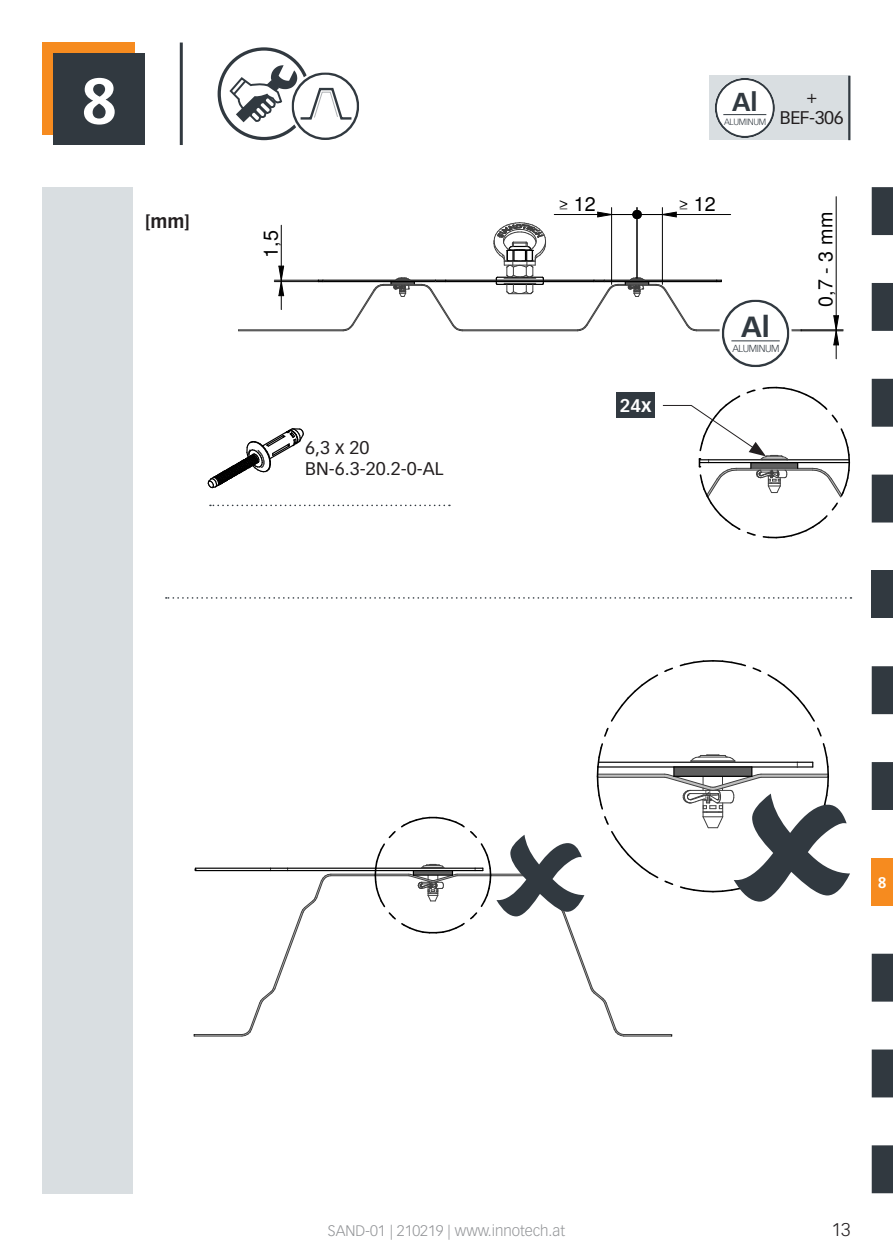
<style>
.page{position:relative;width:893px;height:1259px;background:#fff}
.page>*{position:absolute;margin:0;border:0;box-sizing:border-box;transform-origin:0 0}
.t1{font:700 63px "Vectora LT Pro";color:#fff}
.t2{font:700 28.5px "Vectora LT Pro";color:#313940}
.t3{font:700 25.5px "Vectora LT Pro";color:#313940}
.t4{font:19.8px "Helvetica";color:#000}
.t5{font:18px "Vectora LT Pro";letter-spacing:-.015em;color:#231f20}
.t6{font:700 18px "Vectora LT Pro";color:#231f20}
.Kapitel_1_1{font:700 18px "Vectora LT Pro";color:#fff}
.t7{font:300 18px "Vectora LT Pro";color:#231f20}
.t8{font:300 15px "Vectora LT Pro";color:#939598}
.t9{font:700 15px "Vectora LT Pro";color:#fff}
.t10{font:300 9.9px "Vectora LT Pro";letter-spacing:-.035em;color:#313940}
.t11{font:300 9px "Vectora LT Pro";letter-spacing:-.035em;color:#313940}
</style>
<div class="page">
<div style="left:43px;top:43px;width:92px;height:92px;background:#f68b1f"></div>
<hr style="left:180px;top:43px;width:3px;height:102px;background:#313940">
<div style="left:43px;top:187px;width:90px;height:1006px;background:#d9dee1"></div>
<svg style="left:872px;top:187px;width:21px;height:1006px"></svg>
<div style="left:872px;top:570px;width:21px;height:48px;background:#313940"></div>
<div style="left:872px;top:858px;width:21px;height:48px;background:#f68b1f"></div>
<div style="left:54px;top:54px;width:91px;height:91px;background:#313940"></div>
<hr style="left:801px;top:330px;width:42px;height:1px;background:#000">
<hr style="left:801px;top:329px;width:42px;height:1px;background:#000">
<svg style="left:833px;top:315px;width:6px;height:31px"></svg>
<hr style="left:836px;top:197px;width:1px;height:162px;background:#000">
<hr style="left:611px;top:208px;width:1px;height:76px;background:#000">
<hr style="left:636px;top:208px;width:1px;height:70px;background:#000">
<hr style="left:662px;top:208px;width:1px;height:76px;background:#000">
<svg style="left:207px;top:428px;width:97px;height:61px"></svg>
<hr style="left:288px;top:867px;width:187px;height:2px;background:#000">
<hr style="left:288px;top:870px;width:187px;height:1px;background:#000">
<hr style="left:331px;top:873px;width:78px;height:1px;background:#3f3f3f">
<hr style="left:194px;top:1034px;width:48px;height:1px;background:#3f3f3f">
<hr style="left:194px;top:1035px;width:48px;height:1px;background:#3f3f3f">
<svg style="left:242px;top:867px;width:89px;height:169px"></svg>
<hr style="left:331px;top:875px;width:78px;height:1px;background:#3f3f3f">
<hr style="left:195px;top:867px;width:76px;height:2px;background:#000">
<hr style="left:195px;top:870px;width:76px;height:1px;background:#000">
<svg style="left:166px;top:597px;width:685px;height:1px"></svg>
<svg style="left:218px;top:47px;width:141px;height:93px"></svg>
<svg style="left:238px;top:210px;width:564px;height:157px"></svg>
<hr style="left:731px;top:340px;width:49px;height:1px;background:#313940">
<div style="left:710px;top:76px;width:140px;height:64px;background:#d9dee1"></div>
<hr style="left:848px;top:76px;width:2px;height:64px;background:#313940">
<svg style="left:715px;top:78px;width:60px;height:60px"></svg>
<hr style="left:723px;top:114px;width:43px;height:1px;background:#313940">
<svg style="left:210px;top:504px;width:240px;height:2px"></svg>
<div style="left:616px;top:392px;width:39px;height:26px;background:#313940"></div>
<svg style="left:662px;top:386px;width:189px;height:153px"></svg>
<svg style="left:374px;top:660px;width:455px;height:376px"></svg>
<p class="t1" style="left:81px;top:63px;width:39px">8</p>
<p class="t6" style="left:145px;top:211px;width:46px">[mm]</p>
<p class="t4" style="left:264px;top:258px;width:29px;rotate:-90deg">1,5</p>
<p class="t5" style="left:305px;top:436px;width:66px">6,3 x 20</p>
<p class="t5" style="left:305px;top:458px;width:140px">BN-6.3-20.2-0-AL</p>
<h3 class="t3" style="left:732px;top:86px;width:27px">Al</h3>
<p class="t11" style="left:724px;top:116px;width:44px">ALUMINUM</p>
<p class="t5" style="left:806px;top:85px;width:12px">+</p>
<p class="t5" style="left:780px;top:107px;width:65px">BEF-306</p>
<p class="t4" style="left:559px;top:197px;width:38px">≥ 12</p>
<p class="t4" style="left:679px;top:197px;width:38px">≥ 12</p>
<p class="Kapitel_1_1" style="left:620px;top:395px;width:33px">24x</p>
<h2 class="t2" style="left:741px;top:309px;width:30px">Al</h2>
<p class="t10" style="left:732px;top:343px;width:49px">ALUMINUM</p>
<p class="t4" style="left:819px;top:307px;width:96px;rotate:-90deg">0,7 - 3 mm</p>
<p class="t9" style="left:878px;top:873px;width:10px">8</p>
<p class="t8" style="left:328px;top:1221px;width:239px">SAND-01 | 210219 | www.innotech.at</p>
<p class="t7" style="left:832px;top:1218px;width:20px">13</p>
</div>
